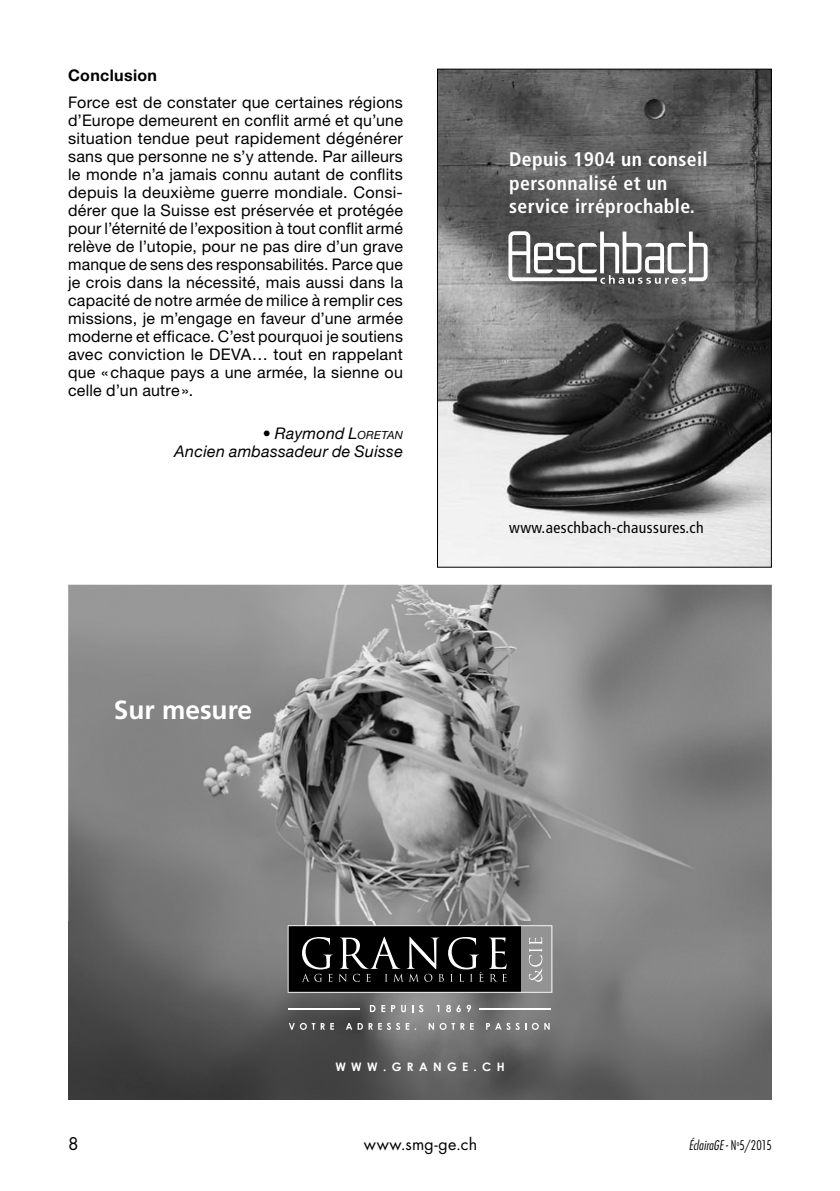
<style>
.page{position:relative;width:840px;height:1191px;background:#fff}
.page>*{position:absolute;margin:0;border:0;box-sizing:border-box;transform-origin:0 0}
.t1{font:700 26.2px "Frutiger LT";color:#fff}
.t2{font:700 condensed 19.6px/23.6px "Frutiger LT Std";letter-spacing:.02em;color:#fff}
.t3{font:17px "Futura";color:#000}
.t4{font:16px/18px "Helvetica Neue";letter-spacing:.015em;color:#000;text-align:justify}
.t5{font:italic 16px/18px "Helvetica Neue";letter-spacing:.02em;color:#000;text-align:right}
.t6{font:16px "Futura";letter-spacing:.01em;color:#000}
.t7{font:700 16px "Helvetica Neue";letter-spacing:.02em;color:#000}
.t8{font:condensed 15.8px "Frutiger LT Std";letter-spacing:.025em;color:#000}
.t9{font:italic 300 condensed 13px "Futura";letter-spacing:.015em;color:#000}
.t10{font:700 11.6px "Century Gothic";letter-spacing:.46em;color:#fff}
.s1{font-style:inherit}
.s2{font-size:11.2px}
.s3{font-style:normal}
</style>
<div class="page">
<img style="left:439px;top:71px;width:330px;height:494px">
<svg style="left:508px;top:231px;width:199px;height:53px"></svg>
<img style="left:68px;top:585px;width:703px;height:336px">
<img style="left:68px;top:921px;width:703px;height:178px">
<svg style="left:287px;top:925px;width:265px;height:67px;background:#2d2d2d"></svg>
<svg style="left:288px;top:1022px;width:46px;height:8px"></svg>
<svg style="left:345px;top:1023px;width:27px;height:6px"></svg>
<svg style="left:378px;top:1022px;width:38px;height:8px"></svg>
<svg style="left:428px;top:1022px;width:36px;height:8px"></svg>
<svg style="left:470px;top:1023px;width:3px;height:6px"></svg>
<svg style="left:486px;top:1022px;width:33px;height:8px"></svg>
<svg style="left:525px;top:1022px;width:13px;height:8px"></svg>
<svg style="left:544px;top:1023px;width:5px;height:6px"></svg>
<svg style="left:369px;top:1005px;width:6px;height:7px"></svg>
<svg style="left:381px;top:1005px;width:4px;height:7px"></svg>
<svg style="left:391px;top:1005px;width:4px;height:7px"></svg>
<svg style="left:401px;top:1005px;width:5px;height:7px"></svg>
<svg style="left:412px;top:1004px;width:11px;height:8px"></svg>
<svg style="left:436px;top:1005px;width:3px;height:7px"></svg>
<svg style="left:446px;top:1004px;width:14px;height:8px"></svg>
<svg style="left:466px;top:1004px;width:5px;height:8px"></svg>
<hr style="left:288px;top:1008px;width:72px;height:1px;background:#fff">
<hr style="left:479px;top:1008px;width:71px;height:1px;background:#fff">
<p class="t7" style="left:68px;top:61px;width:90px">Conclusion</p>
<p class="t4" style="left:68px;top:93px;width:336px">Force est de constater que certaines régions d’Europe demeurent en conflit armé et qu’une situation tendue peut rapidement dégénérer sans que personne ne s’y attende. Par ailleurs le monde n’a jamais connu autant de conflits depuis la deuxième guerre mondiale. Consi&shy;dérer que la Suisse est préservée et protégée pour l’éternité de l’exposition à tout conflit armé relève de l’utopie, pour ne pas dire d’un grave manque de sens des responsabilités. Parce que je crois dans la nécessité, mais aussi dans la capacité de notre armée de milice à remplir ces missions, je m’engage en faveur d’une armée moderne et efficace. C’est pourquoi je soutiens avec conviction le DEVA… tout en rappelant que «chaque pays a une armée, la sienne ou celle d’un autre».</p>
<p class="t5" style="left:174px;top:424px;width:230px">• Raymond <span class="s1">L</span><span class="s2">ORETAN<br></span>Ancien ambassadeur de Suisse</p>
<h1 class="t1" style="left:114px;top:694px;width:139px">Sur mesure</h1>
<p class="t2" style="left:509px;top:148px;width:200px">Depuis 1904 un conseil personnalisé et un service irréprochable.</p>
<p class="t8" style="left:509px;top:518px;width:196px">www.aeschbach-chaussures.ch</p>
<p class="t10" style="left:335px;top:1059px;width:171px">WWW.GRANGE.CH</p>
<p class="t3" style="left:68px;top:1133px;width:12px">8</p>
<p class="t6" style="left:363px;top:1134px;width:115px">www.smg-ge.ch</p>
<p class="t9" style="left:688px;top:1137px;width:85px">ÉclairaGE <span class="s3">- N</span><sup>o</sup><span class="s3">5/2015</span></p>
</div>
